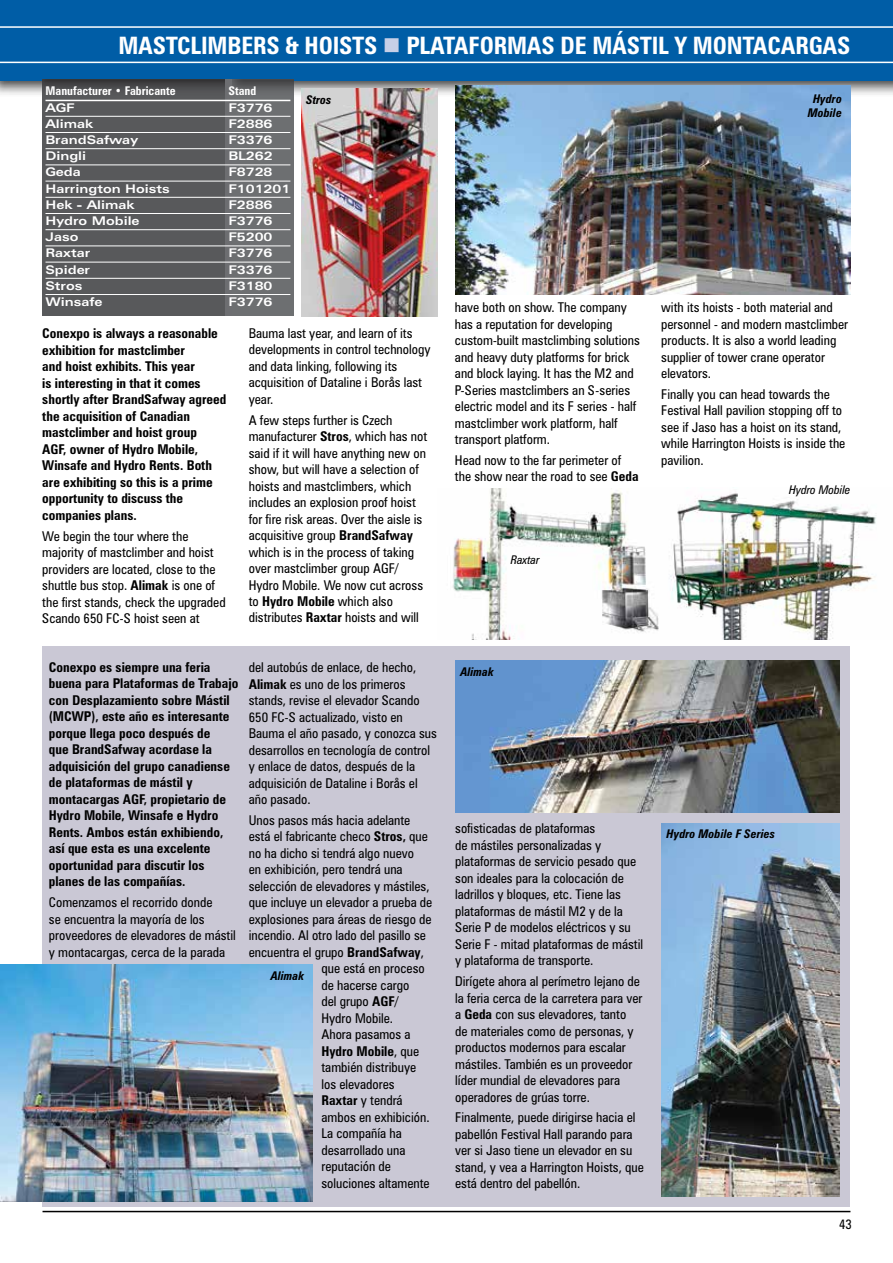
<style>
.page{position:relative;width:893px;height:1263px;background:#fff}
.page>*{position:absolute;margin:0;border:0;box-sizing:border-box;transform-origin:0 0}
.t1{font:700 condensed 24px "Zurich BT";letter-spacing:-.01em;color:#fff}
.t2{font:condensed 13.5px/16.5px "Zurich BT";color:#000}
.t3{font:700 condensed 13.5px/16.5px "Zurich BT";color:#000}
.t4{font:700 expanded 12px "Zurich BT";color:#fff}
.t5{font:italic 700 condensed 12px/13.5px "Zurich BT";color:#000;text-align:center}
.t6{font:700 condensed 12px "Zurich BT";color:#fff}
.t7{font:italic condensed 12px "Zurich BT";color:#000}
.s1{color:#c7cfe7}
.s2{font-weight:700}
.s3{font-weight:400}
</style>
<div class="page">
<img style="left:670px;top:493px;width:206px;height:147px">
<img style="left:452px;top:489px;width:207px;height:151px">
<hr style="left:43px;top:1211px;width:807px;height:1px;background:#000">
<div style="left:43px;top:646px;width:807px;height:561px;background:#cac8d5"></div>
<img style="left:1px;top:81px;width:892px;height:15px">
<div style="left:0;top:0;width:893px;height:81px;background:#005da6"></div>
<hr style="left:0;top:62px;width:893px;height:1px;background:#fff">
<hr style="left:0;top:26px;width:893px;height:2px;background:#fff">
<img style="left:42px;top:80px;width:183px;height:236px">
<div style="left:225px;top:80px;width:68px;height:236px;background:#6d6e71"></div>
<img style="left:232px;top:80px;width:61px;height:215px">
<hr style="left:45px;top:100px;width:245px;height:1px;background:#fff">
<hr style="left:45px;top:116px;width:245px;height:1px;background:#fff">
<hr style="left:45px;top:132px;width:245px;height:1px;background:#fff">
<hr style="left:45px;top:148px;width:245px;height:1px;background:#fff">
<hr style="left:45px;top:165px;width:245px;height:1px;background:#fff">
<hr style="left:45px;top:181px;width:245px;height:1px;background:#fff">
<hr style="left:45px;top:197px;width:245px;height:1px;background:#fff">
<hr style="left:45px;top:213px;width:245px;height:1px;background:#fff">
<hr style="left:45px;top:229px;width:245px;height:1px;background:#fff">
<hr style="left:45px;top:246px;width:245px;height:1px;background:#fff">
<hr style="left:45px;top:262px;width:245px;height:1px;background:#fff">
<hr style="left:45px;top:278px;width:245px;height:1px;background:#fff">
<hr style="left:45px;top:294px;width:245px;height:1px;background:#fff">
<img style="left:1px;top:964px;width:312px;height:238px">
<img style="left:661px;top:823px;width:178px;height:373px">
<img style="left:455px;top:86px;width:395px;height:209px">
<img style="left:302px;top:88px;width:136px;height:228px">
<img style="left:455px;top:660px;width:384px;height:152px">
<img style="left:0;top:0;width:1px;height:1263px">
<h1 class="t1" style="left:118px;top:31px;width:623px">MASTCLIMBERS &amp; HOISTS <span class="s1">■</span> PLATAFORMAS DE MÁSTIL y montacargas</h1>
<p class="t6" style="left:45px;top:84px;width:132px">Manufacturer • Fabricante</p>
<p class="t6" style="left:228px;top:84px;width:29px">Stand</p>
<p class="t4" style="left:45px;top:100px;width:31px">AGF</p>
<p class="t4" style="left:229px;top:100px;width:46px">F3776</p>
<p class="t4" style="left:45px;top:116px;width:49px">Alimak</p>
<p class="t4" style="left:228px;top:116px;width:46px">F2886</p>
<p class="t4" style="left:45px;top:133px;width:94px">BrandSafway</p>
<p class="t4" style="left:228px;top:133px;width:46px">F3376</p>
<p class="t4" style="left:45px;top:149px;width:42px">Dingli</p>
<p class="t4" style="left:228px;top:149px;width:46px">BL262</p>
<p class="t4" style="left:45px;top:165px;width:37px">Geda</p>
<p class="t4" style="left:228px;top:165px;width:46px">F8728</p>
<p class="t4" style="left:45px;top:181px;width:126px">Harrington Hoists</p>
<p class="t4" style="left:228px;top:181px;width:63px">F101201</p>
<p class="t4" style="left:45px;top:197px;width:91px">Hek - Alimak</p>
<p class="t4" style="left:228px;top:197px;width:46px">F2886</p>
<p class="t4" style="left:45px;top:214px;width:96px">Hydro Mobile</p>
<p class="t4" style="left:228px;top:214px;width:46px">F3776</p>
<p class="t4" style="left:45px;top:230px;width:34px">Jaso</p>
<p class="t4" style="left:228px;top:230px;width:46px">F5200</p>
<p class="t4" style="left:45px;top:246px;width:46px">Raxtar</p>
<p class="t4" style="left:228px;top:246px;width:46px">F3776</p>
<p class="t4" style="left:45px;top:262px;width:46px">Spider</p>
<p class="t4" style="left:228px;top:262px;width:46px">F3376</p>
<p class="t4" style="left:45px;top:278px;width:38px">Stros</p>
<p class="t4" style="left:228px;top:278px;width:46px">F3180</p>
<p class="t4" style="left:45px;top:295px;width:58px">Winsafe</p>
<p class="t4" style="left:228px;top:295px;width:46px">F3776</p>
<p class="t5" style="left:306px;top:93px;width:27px">Stros</p>
<p class="t3" style="left:42px;top:325px;width:185px">Conexpo is always a reasonable exhibition for mastclimber<br>and hoist exhibits. This year<br>is interesting in that it comes shortly after BrandSafway agreed the acquisition of Canadian mastclimber and hoist group<br>AGF, owner of Hydro Mobile,<br>Winsafe and Hydro Rents. Both are exhibiting so this is a prime opportunity to discuss the companies plans.</p>
<p class="t2" style="left:42px;top:527px;width:185px">We begin the tour where the majority of mastclimber and hoist providers are located, close to the shuttle bus stop. <span class="s2">Alimak</span> is one of the first stands, check the upgraded<br>Scando 650 FC-S hoist seen at</p>
<p class="t3" style="left:49px;top:659px;width:191px">Conexpo es siempre una feria buena para Plataformas de Trabajo con Desplazamiento sobre Mástil (MCWP), este año es interesante porque llega poco después de<br>que BrandSafway acordase la adquisición del grupo canadiense de plataformas de mástil y montacargas AGF, propietario de<br>Hydro Mobile, Winsafe e Hydro<br>Rents. Ambos están exhibiendo, así que esta es una excelente oportunidad para discutir los planes de las compañías.</p>
<p class="t2" style="left:49px;top:894px;width:188px">Comenzamos el recorrido donde<br>se encuentra la mayoría de los proveedores de elevadores de mástil y montacargas, cerca de la parada</p>
<p class="t2" style="left:249px;top:325px;width:183px">Bauma last year, and learn of its developments in control technology and data linking, following its acquisition of Dataline i Borås last year.</p>
<p class="t2" style="left:249px;top:411px;width:180px">A few steps further is Czech manufacturer <span class="s2">Stros</span>, which has not said if it will have anything new on show, but will have a selection of hoists and mastclimbers, which includes an explosion proof hoist for fire risk areas. Over the aisle is acquisitive group <span class="s2">BrandSafway </span>which is in the process of taking over mastclimber group AGF/<br>Hydro Mobile. We now cut across to <span class="s2">Hydro Mobile</span> which also distributes <span class="s2">Raxtar</span> hoists and will</p>
<p class="t2" style="left:249px;top:659px;width:190px">del autobús de enlace, de hecho,<br><span class="s2">Alimak</span> es uno de los primeros stands, revise el elevador Scando<br>650 FC-S actualizado, visto en<br>Bauma el año pasado, y conozca sus desarrollos en tecnología de control y enlace de datos, después de la adquisición de Dataline i Borås el año pasado.</p>
<p class="t2" style="left:249px;top:811px;width:163px">Unos pasos más hacia adelante</p>
<p class="t2" style="left:249px;top:828px;width:181px">está el fabricante checo <span class="s2">Stros,</span> que</p>
<p class="t2" style="left:249px;top:844px;width:167px">no ha dicho si tendrá algo nuevo</p>
<p class="t2" style="left:249px;top:861px;width:155px">en exhibición, pero tendrá una</p>
<p class="t2" style="left:249px;top:877px;width:182px">selección de elevadores y mástiles,</p>
<p class="t2" style="left:249px;top:894px;width:185px">que incluye un elevador a prueba de</p>
<p class="t2" style="left:249px;top:910px;width:184px">explosiones para áreas de riesgo de</p>
<p class="t2" style="left:249px;top:927px;width:179px">incendio. Al otro lado del pasillo se</p>
<p class="t2" style="left:249px;top:943px;width:177px">encuentra el grupo <span class="s2">BrandSafway</span>,</p>
<p class="t2" style="left:321px;top:960px;width:105px">que está en proceso</p>
<p class="t2" style="left:321px;top:976px;width:89px">de hacerse cargo</p>
<p class="t2" style="left:321px;top:993px;width:79px">del grupo <span class="s2">AGF</span>/</p>
<p class="t2" style="left:321px;top:1009px;width:73px">Hydro Mobile.</p>
<p class="t2" style="left:321px;top:1026px;width:91px">Ahora pasamos a</p>
<p class="t3" style="left:321px;top:1042px;width:99px">Hydro Mobile<span class="s3">, que</span></p>
<p class="t2" style="left:321px;top:1059px;width:96px">también distribuye</p>
<p class="t2" style="left:321px;top:1075px;width:75px">los elevadores</p>
<p class="t2" style="left:321px;top:1092px;width:83px"><span class="s2">Raxtar</span> y tendrá</p>
<p class="t2" style="left:321px;top:1108px;width:110px">ambos en exhibición.</p>
<p class="t2" style="left:321px;top:1125px;width:82px">La compañía ha</p>
<p class="t2" style="left:321px;top:1141px;width:86px">desarrollado una</p>
<p class="t2" style="left:321px;top:1158px;width:71px">reputación de</p>
<p class="t2" style="left:321px;top:1174px;width:110px">soluciones altamente</p>
<p class="t5" style="left:271px;top:968px;width:35px">Alimak</p>
<p class="t5" style="left:808px;top:92px;width:36px">Hydro<br>Mobile</p>
<p class="t2" style="left:455px;top:299px;width:186px">have both on show. The company has a reputation for developing custom-built mastclimbing solutions and heavy duty platforms for brick and block laying. It has the M2 and<br>P-Series mastclimbers an S-series electric model and its F series - half mastclimber work platform, half transport platform.</p>
<p class="t2" style="left:455px;top:452px;width:185px">Head now to the far perimeter of the show near the road to see <span class="s2">Geda</span></p>
<p class="t2" style="left:661px;top:299px;width:188px">with its hoists - both material and personnel - and modern mastclimber products. It is also a world leading supplier of tower crane operator elevators.</p>
<p class="t2" style="left:661px;top:386px;width:186px">Finally you can head towards the<br>Festival Hall pavilion stopping off to see if Jaso has a hoist on its stand, while Harrington Hoists is inside the pavilion.</p>
<p class="t7" style="left:789px;top:483px;width:63px">Hydro Mobile</p>
<p class="t7" style="left:511px;top:552px;width:30px">Raxtar</p>
<p class="t5" style="left:460px;top:665px;width:35px">Alimak</p>
<p class="t2" style="left:455px;top:820px;width:190px">sofisticadas de plataformas<br>de mástiles personalizadas y plataformas de servicio pesado que son ideales para la colocación de ladrillos y bloques, etc. Tiene las plataformas de mástil M2 y de la<br>Serie P de modelos eléctricos y su<br>Serie F - mitad plataformas de mástil y plataforma de transporte.</p>
<p class="t2" style="left:455px;top:973px;width:189px">Dirígete ahora al perímetro lejano de la feria cerca de la carretera para ver a <span class="s2">Geda</span> con sus elevadores, tanto<br>de materiales como de personas, y productos modernos para escalar mástiles. También es un proveedor líder mundial de elevadores para operadores de grúas torre.</p>
<p class="t2" style="left:455px;top:1109px;width:190px">Finalmente, puede dirigirse hacia el pabellón Festival Hall parando para ver si Jaso tiene un elevador en su stand, y vea a Harrington Hoists, que está dentro del pabellón.</p>
<p class="t5" style="left:667px;top:827px;width:110px">Hydro Mobile F Series</p>
<p class="t2" style="left:839px;top:1215px;width:14px">43</p>
</div>
